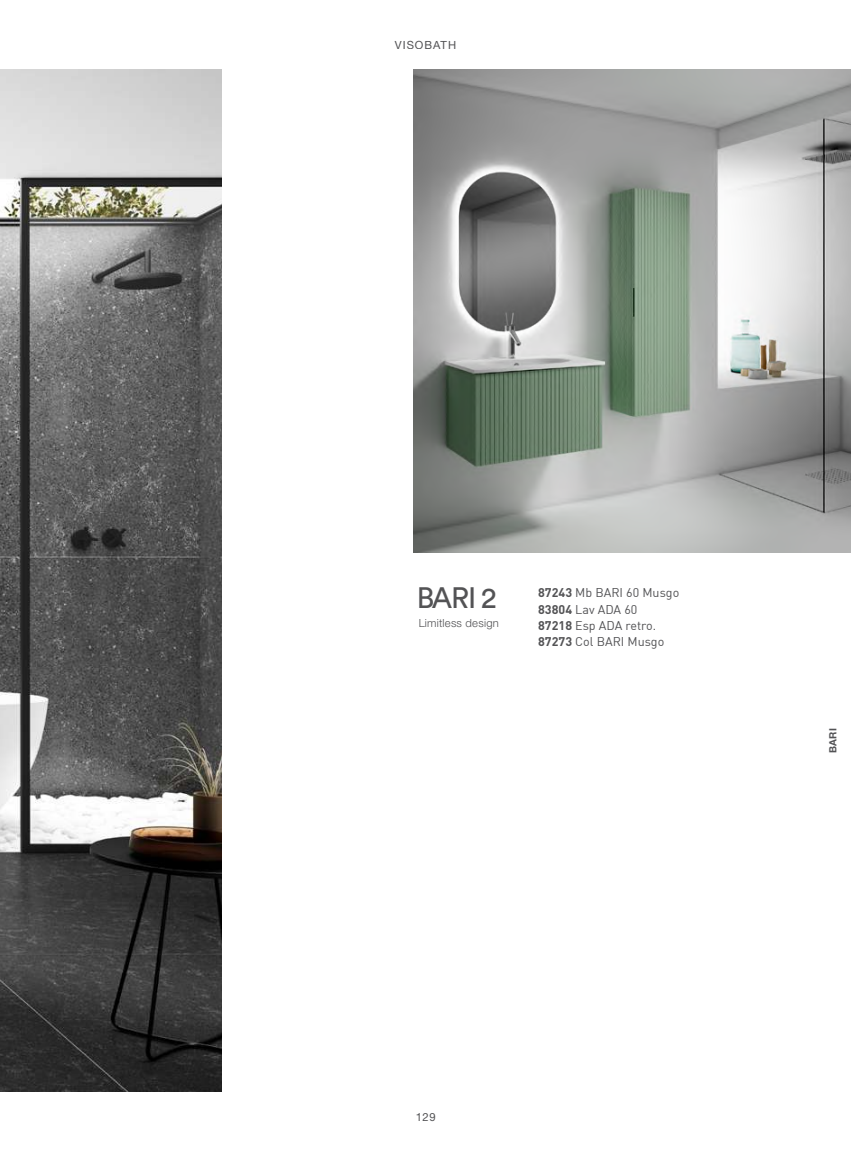
<style>
.page{position:relative;width:851px;height:1170px;background:#fff}
.page>*{position:absolute;margin:0;border:0;box-sizing:border-box;transform-origin:0 0}
.t1{font:29.25px "Circular Std";color:#535355}
.t2{font:12.5px/16.2px "DIN";color:#535355}
.t3{font:300 11.25px "Helvetica Neue LT Std";letter-spacing:.02em;color:#535355}
.t4{font:11.25px "Helvetica Neue LT Std";letter-spacing:.09em;color:#535355}
.t5{font:700 10px "Helvetica Neue LT Std";color:#535355}
.s1{font-family:"DIN Pro";font-weight:700}
</style>
<div class="page">
<img style="left:0;top:69px;width:221px;height:1022px">
<img style="left:414px;top:69px;width:436px;height:483px">
<p class="t4" style="left:395px;top:38px;width:63px">VISOBATH</p>
<h1 class="t1" style="left:416px;top:580px;width:82px">BARI 2</h1>
<p class="t2" style="left:538px;top:584px;width:142px"><span class="s1">87243</span> Mb BARI 60 Musgo<br><span class="s1">83804</span> Lav ADA 60<br><span class="s1">87218</span> Esp ADA retro.<br><span class="s1">87273</span> Col BARI Musgo</p>
<p class="t3" style="left:418px;top:616px;width:82px">Limitless design</p>
<p class="t4" style="left:415px;top:1110px;width:22px">129</p>
<p class="t5" style="left:826px;top:753px;width:26px;rotate:-90deg">BARI</p>
</div>
